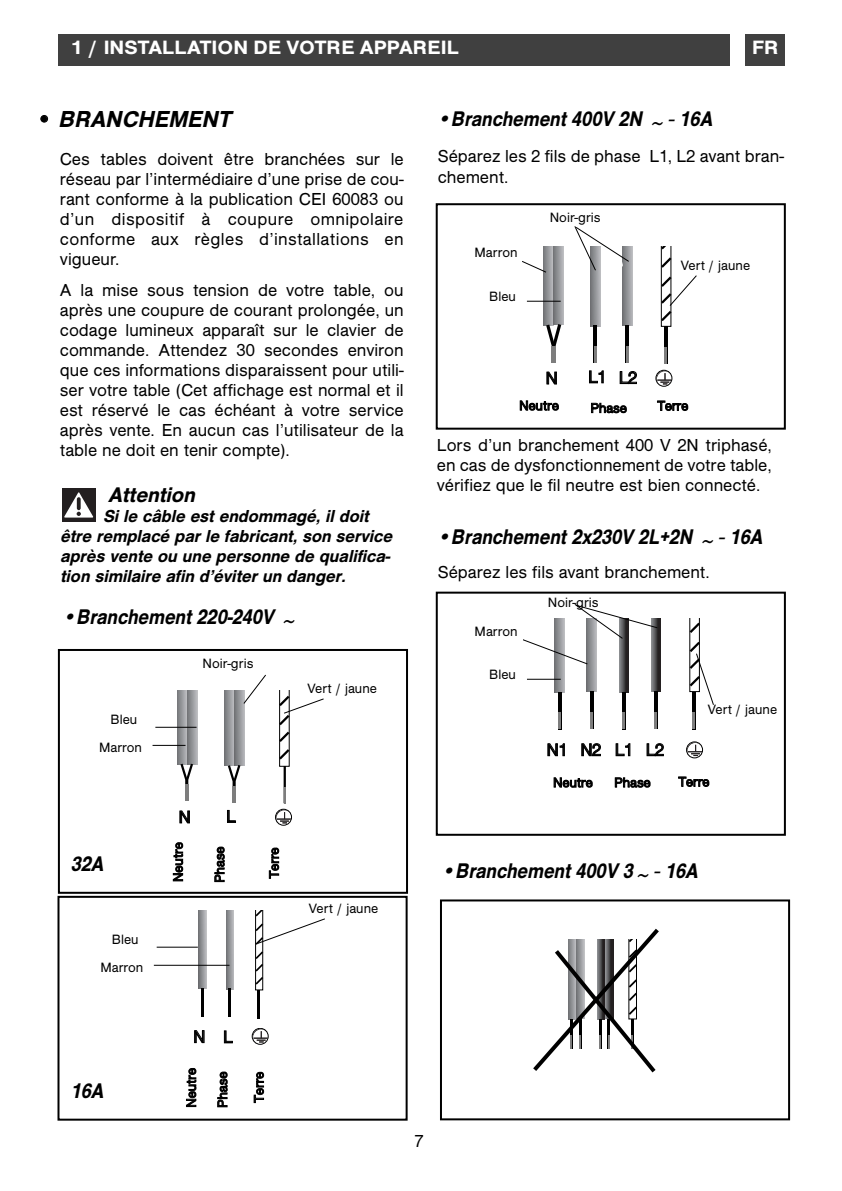
<style>
.page{position:relative;width:842px;height:1191px;background:#fff}
.page>*{position:absolute;margin:0;border:0;box-sizing:border-box;transform-origin:0 0}
.t1{font:italic 500 24px "Nimbus San No 5 T";color:#000}
.t2{font:italic 500 22px "Nimbus San No 5 T";color:#000}
.t3{font:italic 500 22px "Nimbus San No 5 T";color:#000;scale:.9 1}
.t4{font:italic 22px "Nimbus San No 5 T";color:#000}
.t5{font:500 20px "Nimbus San No 5 T";color:#fff;scale:1.1 1}
.t6{font:18px/20px "Nimbus San No 5 T";color:#000;text-align:justify}
.t7{font:italic 500 18px/20px "Nimbus San No 5 T";color:#000}
.t8{font:14px/28.2px "Nimbus San No 5 T";color:#000;text-align:center}
.s1{font-weight:400;font-style:normal}
.s2{font-weight:400}
</style>
<div class="page">
<div style="left:746px;top:34px;width:39px;height:31px;background:#404040"></div>
<div style="left:58px;top:34px;width:672px;height:31px;background:#404040"></div>
<div style="left:436px;top:203px;width:350px;height:227px;border:2px solid #000"></div>
<div style="left:58px;top:649px;width:350px;height:244px;border:2px solid #000"></div>
<svg style="left:276px;top:811px;width:15px;height:13px"></svg>
<div style="left:275px;top:808px;width:17px;height:17px;border:2px solid #000;border-radius:50%"></div>
<svg style="left:177px;top:691px;width:10px;height:73px"></svg>
<svg style="left:188px;top:691px;width:9px;height:73px"></svg>
<svg style="left:225px;top:691px;width:9px;height:74px"></svg>
<svg style="left:235px;top:691px;width:10px;height:74px"></svg>
<hr style="left:284px;top:766px;width:2px;height:37px;background:#000">
<svg style="left:179px;top:761px;width:16px;height:40px"></svg>
<svg style="left:226px;top:762px;width:16px;height:41px"></svg>
<svg style="left:284px;top:787px;width:1px;height:16px"></svg>
<hr style="left:155px;top:727px;width:42px;height:1px;background:#000">
<svg style="left:244px;top:674px;width:22px;height:30px"></svg>
<svg style="left:279px;top:691px;width:45px;height:75px"></svg>
<hr style="left:153px;top:745px;width:32px;height:1px;background:#000">
<svg style="left:543px;top:246px;width:10px;height:79px"></svg>
<svg style="left:554px;top:246px;width:9px;height:74px"></svg>
<svg style="left:591px;top:282px;width:9px;height:44px"></svg>
<hr style="left:594px;top:325px;width:3px;height:38px;background:#000">
<svg style="left:623px;top:246px;width:9px;height:80px"></svg>
<hr style="left:626px;top:325px;width:3px;height:38px;background:#000">
<hr style="left:664px;top:326px;width:3px;height:38px;background:#000">
<svg style="left:544px;top:320px;width:20px;height:43px"></svg>
<svg style="left:594px;top:346px;width:2px;height:17px"></svg>
<svg style="left:626px;top:346px;width:2px;height:17px"></svg>
<svg style="left:664px;top:347px;width:2px;height:17px"></svg>
<svg style="left:656px;top:371px;width:15px;height:15px"></svg>
<div style="left:655px;top:370px;width:17px;height:17px;border:2px solid #000;border-radius:50%"></div>
<hr style="left:527px;top:301px;width:34px;height:1px;background:#000">
<svg style="left:660px;top:246px;width:37px;height:81px"></svg>
<svg style="left:574px;top:226px;width:55px;height:56px"></svg>
<svg style="left:522px;top:261px;width:24px;height:11px"></svg>
<div style="left:62px;top:488px;width:34px;height:34px;background:linear-gradient(to right,#231f20,#231f20)"></div>
<svg style="left:64px;top:492px;width:29px;height:25px"></svg>
<div style="left:57px;top:896px;width:351px;height:224px;border:2px solid #000"></div>
<svg style="left:253px;top:1030px;width:15px;height:13px"></svg>
<div style="left:252px;top:1027px;width:17px;height:17px;border:2px solid #000;border-radius:50%"></div>
<svg style="left:199px;top:911px;width:7px;height:77px"></svg>
<hr style="left:201px;top:988px;width:3px;height:28px;background:#000">
<svg style="left:226px;top:911px;width:8px;height:78px"></svg>
<hr style="left:229px;top:989px;width:2px;height:28px;background:#000">
<hr style="left:257px;top:990px;width:3px;height:28px;background:#000">
<hr style="left:157px;top:946px;width:41px;height:1px;background:#000">
<svg style="left:255px;top:911px;width:70px;height:79px"></svg>
<hr style="left:154px;top:965px;width:75px;height:1px;background:#000">
<div style="left:436px;top:591px;width:350px;height:244px;border:2px solid #000"></div>
<svg style="left:619px;top:664px;width:10px;height:28px"></svg>
<svg style="left:622px;top:691px;width:4px;height:38px"></svg>
<svg style="left:623px;top:712px;width:2px;height:17px"></svg>
<svg style="left:651px;top:618px;width:10px;height:74px"></svg>
<hr style="left:654px;top:691px;width:4px;height:38px;background:#000">
<hr style="left:654px;top:712px;width:3px;height:17px;background:#7d7d7d">
<hr style="left:692px;top:691px;width:4px;height:38px;background:#000">
<hr style="left:692px;top:712px;width:3px;height:17px;background:#7d7d7d">
<svg style="left:555px;top:664px;width:9px;height:28px"></svg>
<hr style="left:558px;top:691px;width:3px;height:38px;background:#000">
<svg style="left:587px;top:664px;width:9px;height:28px"></svg>
<hr style="left:590px;top:691px;width:3px;height:38px;background:#000">
<svg style="left:558px;top:712px;width:2px;height:17px"></svg>
<svg style="left:590px;top:712px;width:2px;height:17px"></svg>
<svg style="left:687px;top:742px;width:15px;height:15px"></svg>
<div style="left:686px;top:741px;width:17px;height:17px;border:2px solid #000;border-radius:50%"></div>
<hr style="left:527px;top:679px;width:34px;height:1px;background:#000">
<svg style="left:689px;top:618px;width:25px;height:87px"></svg>
<svg style="left:523px;top:604px;width:135px;height:60px"></svg>
<div style="left:440px;top:899px;width:350px;height:221px;border:2px solid #000"></div>
<svg style="left:533px;top:928px;width:126px;height:145px"></svg>
<p class="t5" style="left:71px;top:36px;width:354px">1 / INSTALLATION DE VOTRE APPAREIL</p>
<h1 class="t1" style="left:36px;top:105px;width:196px"><span class="s1">•</span> BRANCHEMENT</h1>
<p class="t2" style="left:436px;top:106px;width:210px">•Branchement 400V 2N</p>
<p class="t4" style="left:647px;top:118px;width:19px">~</p>
<p class="t3" style="left:668px;top:106px;width:51px"><span class="s2">-</span> 16A</p>
<p class="t5" style="left:752px;top:36px;width:26px">FR</p>
<p class="t6" style="left:60px;top:148px;width:345px">Ces tables doivent être branchées sur le réseau par l’intermédiaire d’une prise de cou&shy;rant conforme à la publication CEI 60083 ou d’un dispositif à coupure omnipolaire conforme aux règles d’installations en vigueur.</p>
<p class="t6" style="left:60px;top:280px;width:345px">A la mise sous tension de votre table, ou après une coupure de courant prolongée, un codage lumineux apparaît sur le clavier de commande. Attendez 30 secondes environ que ces informations disparaissent pour utili&shy;ser votre table (Cet affichage est normal et il est réservé le cas échéant à votre service après vente. En aucun cas l’utilisateur de la table ne doit en tenir compte).</p>
<p class="t2" style="left:108px;top:482px;width:91px">Attention</p>
<p class="t7" style="left:60px;top:506px;width:336px;text-indent:43px">Si le câble est endommagé, il doit être remplacé par le fabricant, son service après vente ou une personne de qualifica&shy;tion similaire afin d’éviter un danger.</p>
<p class="t2" style="left:62px;top:603px;width:213px">•Branchement 220-240V</p>
<p class="t4" style="left:279px;top:615px;width:19px">~</p>
<p class="t8" style="left:111px;top:704px;width:28px">Bleu</p>
<p class="t8" style="left:99px;top:733px;width:44px">Marron</p>
<p class="t3" style="left:71px;top:850px;width:38px">32A</p>
<p class="t8" style="left:100px;top:924px;width:44px">Bleu<br>Marron</p>
<p class="t8" style="left:203px;top:649px;width:52px">Noir-gris</p>
<p class="t8" style="left:308px;top:674px;width:71px">Vert / jaune</p>
<p class="t6" style="left:179px;top:806px;width:14px">N</p>
<p class="t6" style="left:226px;top:806px;width:11px">L</p>
<p class="t8" style="left:164px;top:882px;width:41px;rotate:-90deg">Neutre</p>
<p class="t8" style="left:260px;top:878px;width:32px;rotate:-90deg">Terre</p>
<p class="t8" style="left:205px;top:882px;width:38px;rotate:-90deg">Phase</p>
<p class="t8" style="left:309px;top:894px;width:71px">Vert / jaune</p>
<p class="t6" style="left:438px;top:145px;width:348px;line-height:21.6px">Séparez les 2 fils de phase L1, L2 avant bran&shy;chement.</p>
<p class="t8" style="left:475px;top:238px;width:44px">Marron</p>
<p class="t8" style="left:489px;top:282px;width:28px">Bleu</p>
<p class="t8" style="left:550px;top:203px;width:52px">Noir-gris</p>
<p class="t6" style="left:546px;top:368px;width:14px">N</p>
<p class="t6" style="left:588px;top:367px;width:50px">L1 L2</p>
<p class="t8" style="left:681px;top:251px;width:71px">Vert / jaune</p>
<p class="t8" style="left:519px;top:391px;width:41px">Neutre</p>
<p class="t8" style="left:590px;top:394px;width:38px">Phase</p>
<p class="t8" style="left:657px;top:391px;width:32px">Terre</p>
<p class="t6" style="left:437px;top:435px;width:336px">Lors d’un branchement 400 V 2N triphasé, en cas de dysfonctionnement de votre table, vérifiez que le fil neutre est bien connecté.</p>
<p class="t2" style="left:436px;top:524px;width:260px">•Branchement 2x230V 2L+2N</p>
<p class="t4" style="left:697px;top:536px;width:19px">~</p>
<p class="t3" style="left:718px;top:524px;width:51px"><span class="s2">-</span> 16A</p>
<p class="t6" style="left:438px;top:561px;width:273px">Séparez les fils avant branchement.</p>
<p class="t8" style="left:475px;top:616px;width:44px">Marron</p>
<p class="t8" style="left:489px;top:660px;width:28px">Bleu</p>
<p class="t8" style="left:548px;top:588px;width:52px">Noir-gris</p>
<p class="t6" style="left:547px;top:739px;width:22px">N1</p>
<p class="t6" style="left:615px;top:739px;width:51px">L1 L2</p>
<p class="t6" style="left:580px;top:739px;width:22px">N2</p>
<p class="t8" style="left:708px;top:695px;width:71px">Vert / jaune</p>
<p class="t8" style="left:553px;top:768px;width:41px">Neutre</p>
<p class="t8" style="left:614px;top:768px;width:38px">Phase</p>
<p class="t8" style="left:678px;top:767px;width:32px">Terre</p>
<p class="t2" style="left:441px;top:857px;width:197px">•Branchement 400V 3</p>
<p class="t4" style="left:633px;top:869px;width:19px">~</p>
<p class="t3" style="left:653px;top:857px;width:51px"><span class="s2">-</span> 16A</p>
<p class="t3" style="left:71px;top:1077px;width:38px">16A</p>
<p class="t6" style="left:193px;top:1026px;width:41px">N L</p>
<p class="t8" style="left:177px;top:1107px;width:41px;rotate:-90deg">Neutre</p>
<p class="t8" style="left:245px;top:1102px;width:32px;rotate:-90deg">Terre</p>
<p class="t8" style="left:208px;top:1108px;width:38px;rotate:-90deg">Phase</p>
<p class="t6" style="left:414px;top:1131px;width:11px">7</p>
</div>
